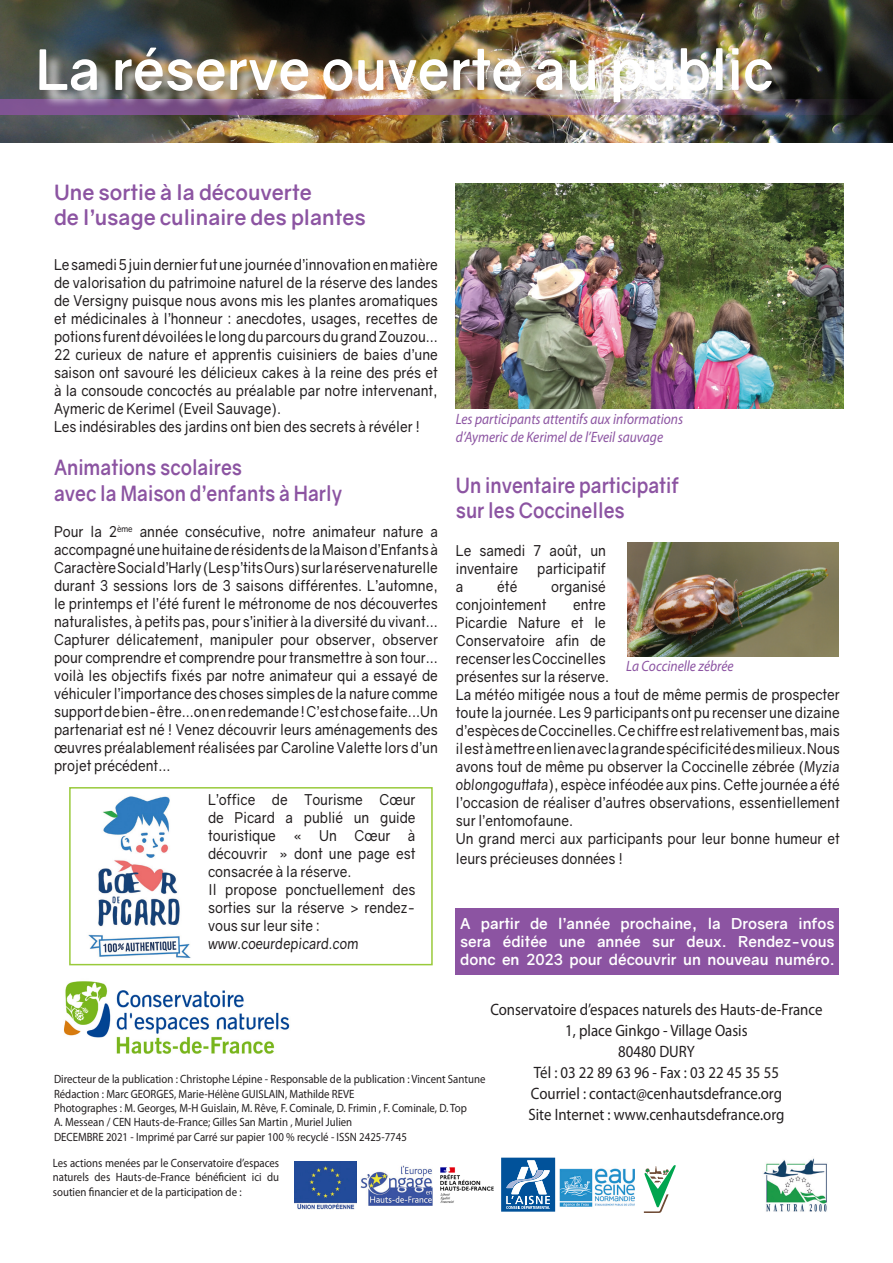
<style>
.page{position:relative;width:893px;height:1263px;background:#fff}
.page>*{position:absolute;margin:0;border:0;box-sizing:border-box;transform-origin:0 0}
.t1{font:700 55.5px "Gravity";color:#fff}
.t2{font:700 21px "Gravity";color:#8c54a2;scale:.9 1}
.t3{font:700 21px "Gravity";color:#8c54a2}
.t4{font:16.5px "Myriad Pro";color:#231f20;scale:.9 1}
.t5{font:15px/18px "Gravity";color:#231f20;text-align:justify;scale:.9 1}
.t6{font:700 15px/18px "Gravity";color:#fff;text-align:justify}
.t7{font:italic 15px "Myriad Pro";color:#8c54a2;scale:.9 1}
.t8{font:italic 15px "Gravity";color:#231f20;scale:.9 1}
.t9{font:12px/14.4px "Myriad Pro";color:#231f20;text-align:justify;scale:.9 1}
.s1{font-style:italic}
</style>
<div class="page">
<img style="left:0;top:0;width:893px;height:143px">
<svg style="left:0;top:99px;width:893px;height:15px;background:#3d3045"></svg>
<div style="left:42px;top:50px;width:748px;height:125px;background:#fff;opacity:.75"></div>
<img style="left:456px;top:184px;width:387px;height:225px">
<img style="left:64px;top:981px;width:226px;height:73px">
<img style="left:294px;top:1161px;width:62px;height:49px">
<img style="left:361px;top:1165px;width:72px;height:41px">
<img style="left:440px;top:1167px;width:54px;height:36px">
<svg style="left:501px;top:1157px;width:54px;height:54px"></svg>
<img style="left:559px;top:1168px;width:75px;height:39px">
<svg style="left:644px;top:1165px;width:32px;height:48px"></svg>
<img style="left:763px;top:1158px;width:64px;height:54px">
<div style="left:69px;top:787px;width:364px;height:178px;border:2px solid #99ca3b"></div>
<img style="left:88px;top:796px;width:103px;height:162px">
<img style="left:627px;top:542px;width:212px;height:115px">
<div style="left:456px;top:908px;width:383px;height:66px;background:#8c54a2"></div>
<p class="t1" style="left:36px;top:35px;width:739px">La réserve ouverte au public</p>
<p class="t3" style="left:54px;top:179px;width:259px">Une sortie à la découverte</p>
<p class="t3" style="left:54px;top:204px;width:313px">de l’usage culinaire des plantes</p>
<p class="t5" style="left:54px;top:256px;width:428px">Le samedi 5 juin dernier fut une journée d’innovation en matière de valorisation du patrimoine naturel de la réserve des landes de Versigny puisque nous avons mis les plantes aromatiques et médicinales à l’honneur : anecdotes, usages, recettes de potions furent dévoilées le long du parcours du grand Zouzou...</p>
<p class="t5" style="left:54px;top:346px;width:428px">22 curieux de nature et apprentis cuisiniers de baies d’une saison ont savouré les délicieux cakes à la reine des prés et à la consoude concoctés au préalable par notre intervenant, Aymeric de Kerimel (Eveil Sauvage).</p>
<p class="t5" style="left:54px;top:418px;width:408px">Les indésirables des jardins ont bien des secrets à révéler !</p>
<p class="t2" style="left:54px;top:455px;width:210px">Animations scolaires</p>
<p class="t2" style="left:54px;top:480px;width:322px">avec la Maison d’enfants à Harly</p>
<p class="t5" style="left:54px;top:522px;width:428px">Pour la 2<sup>ème</sup> année consécutive, notre animateur nature a accompagné une huitaine de résidents de la Maison d’Enfants à Caractère Social d’Harly (Les p’tits Ours) sur la réserve naturelle durant 3 sessions lors de 3 saisons différentes. L’automne, le printemps et l’été furent le métronome de nos découvertes naturalistes, à petits pas, pour s’initier à la diversité du vivant...<br>Capturer délicatement, manipuler pour observer, observer pour comprendre et comprendre pour transmettre à son tour... voilà les objectifs fixés par notre animateur qui a essayé de véhiculer l’importance des choses simples de la nature comme support de bien-être...on en redemande ! C’est chose faite...Un partenariat est né ! Venez découvrir leurs aménagements des œuvres préalablement réalisées par Caroline Valette lors d’un projet précédent...</p>
<p class="t5" style="left:208px;top:791px;width:232px">L’office de Tourisme Cœur de Picard a publié un guide touristique « Un Cœur à découvrir » dont une page est consacrée à la réserve.</p>
<p class="t5" style="left:208px;top:881px;width:232px">Il propose ponctuellement des sorties sur la réserve &gt; rendez&shy;vous sur leur site :</p>
<p class="t8" style="left:208px;top:935px;width:169px">www.coeurdepicard.com</p>
<p class="t7" style="left:456px;top:410px;width:254px">Les participants attentifs aux informations</p>
<p class="t7" style="left:456px;top:428px;width:232px">d’Aymeric de Kerimel de l’Eveil sauvage</p>
<p class="t2" style="left:456px;top:472px;width:249px">Un inventaire participatif</p>
<p class="t2" style="left:456px;top:498px;width:189px">sur les Coccinelles</p>
<p class="t5" style="left:456px;top:542px;width:168px">Le samedi 7 août, un inventaire</p>
<p class="t5" style="left:537px;top:560px;width:78px">participatif</p>
<p class="t5" style="left:456px;top:578px;width:10px">a</p>
<p class="t5" style="left:497px;top:578px;width:24px">été</p>
<p class="t5" style="left:551px;top:578px;width:62px">organisé</p>
<p class="t5" style="left:456px;top:596px;width:102px">conjointement</p>
<p class="t5" style="left:456px;top:596px;width:172px;text-align:left;text-indent:117px">entre<br>Picardie Nature et le<br>Conservatoire afin de recenser les Coccinelles présentes sur la réserve.</p>
<p class="t5" style="left:456px;top:686px;width:428px">La météo mitigée nous a tout de même permis de prospecter toute la journée. Les 9 participants ont pu recenser une dizaine d’espèces de Coccinelles. Ce chiffre est relativement bas, mais il est à mettre en lien avec la grande spécificité des milieux. Nous avons tout de même pu observer la Coccinelle zébrée (<span class="s1">Myzia oblongoguttata</span>), espèce inféodée aux pins. Cette journée a été l’occasion de réaliser d’autres observations, essentiellement sur l’entomofaune.</p>
<p class="t5" style="left:456px;top:829px;width:428px;line-height:19.8px">Un grand merci aux participants pour leur bonne humeur et leurs précieuses données !</p>
<p class="t7" style="left:626px;top:657px;width:121px">La Coccinelle zébrée</p>
<p class="t6" style="left:460px;top:914px;width:376px">A partir de l’année prochaine, la Drosera infos sera éditée une année sur deux. Rendez-vous donc en 2023 pour découvrir un nouveau numéro.</p>
<p class="t4" style="left:490px;top:999px;width:371px">Conservatoire d’espaces naturels des Hauts-de-France</p>
<p class="t4" style="left:565px;top:1020px;width:204px">1, place Ginkgo - Village Oasis</p>
<p class="t4" style="left:618px;top:1041px;width:87px">80480 DURY</p>
<p class="t4" style="left:534px;top:1062px;width:274px">Tél : 03 22 89 63 96 - Fax : 03 22 45 35 55</p>
<p class="t4" style="left:531px;top:1083px;width:281px">Courriel : contact@cenhautsdefrance.org</p>
<p class="t4" style="left:528px;top:1104px;width:286px">Site Internet : www.cenhautsdefrance.org</p>
<p class="t9" style="left:54px;top:1072px;width:481px">Directeur de la publication : Christophe Lépine - Responsable de la publication : Vincent Santune</p>
<p class="t9" style="left:54px;top:1086px;width:335px">Rédaction : Marc GEORGES, Marie-Hélène GUISLAIN, Mathilde REVE</p>
<p class="t9" style="left:54px;top:1101px;width:460px">Photographes : M. Georges, M-H Guislain, M. Rêve, F. Cominale, D. Frimin , F. Cominale, D. Top</p>
<p class="t9" style="left:54px;top:1115px;width:333px">A. Messean / CEN Hauts-de-France; Gilles San Martin , Muriel Julien</p>
<p class="t9" style="left:54px;top:1129px;width:394px">DECEMBRE 2021 - Imprimé par Carré sur papier 100 % recyclé - ISSN 2425-7745</p>
<p class="t9" style="left:53px;top:1155px;width:253px">Les actions menées par le Conservatoire d’espaces naturels des Hauts-de-France bénéficient ici du soutien financier et de la participation de :</p>
</div>
